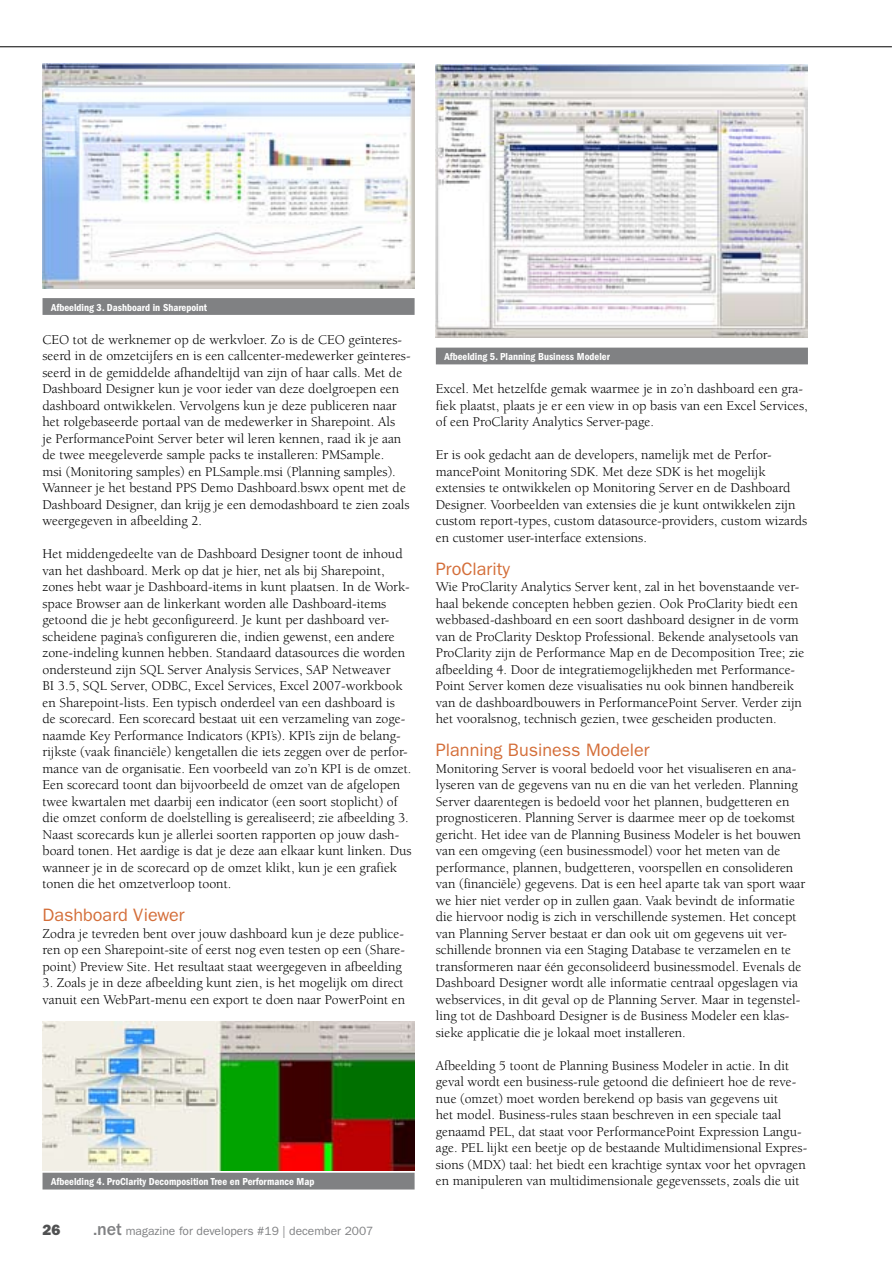
<style>
.page{position:relative;width:893px;height:1263px;background:#fff}
.page>*{position:absolute;margin:0;border:0;box-sizing:border-box;transform-origin:0 0}
.t1{font:18px "Franklin Gothic";color:#d46e39}
.t2{font:800 15px "Franklin Gothic";color:#505152}
.t3{font:13.8px/16.5px "Berkeley";color:#000}
.t4{font:12px "Franklin Gothic";color:#808183}
.t5{font:600 condensed 10.5px "Franklin Gothic";color:#fff}
.s1{font-weight:800}
.s2{font-weight:500;font-size:18px}
</style>
<div class="page">
<hr style="left:0;top:46px;width:892px;height:1px;background:#000">
<img style="left:43px;top:64px;width:372px;height:224px">
<div style="left:43px;top:298px;width:372px;height:17px;background:#808183"></div>
<img style="left:43px;top:1021px;width:372px;height:149px">
<div style="left:43px;top:1173px;width:372px;height:16px;background:#808183"></div>
<img style="left:436px;top:65px;width:372px;height:273px">
<div style="left:436px;top:348px;width:372px;height:16px;background:#808183"></div>
<p class="t5" style="left:51px;top:301px;width:157px">Afbeelding 3. Dashboard in Sharepoint</p>
<p class="t3" style="left:43px;top:331px;width:370px">CEO tot de werknemer op de werkvloer. Zo is de CEO geïnteres&shy;seerd in de omzetcijfers en is een callcenter-medewerker geïnteres&shy;seerd in de gemiddelde afhandeltijd van zijn of haar calls. Met de Dashboard Designer kun je voor ieder van deze doelgroepen een dashboard ontwikkelen. Vervolgens kun je deze publiceren naar het rolgebaseerde portaal van de medewerker in Sharepoint. Als<br>je PerformancePoint Server beter wil leren kennen, raad ik je aan de twee meegeleverde sample packs te installeren: PMSample.<br>msi (Monitoring samples) en PLSample.msi (Planning samples).<br>Wanneer je het bestand PPS Demo Dashboard.bswx opent met de Dashboard Designer, dan krijg je een demodashboard te zien zoals weergegeven in afbeelding 2.</p>
<p class="t3" style="left:43px;top:546px;width:371px">Het middengedeelte van de Dashboard Designer toont de inhoud van het dashboard. Merk op dat je hier, net als bij Sharepoint, zones hebt waar je Dashboard-items in kunt plaatsen. In de Work&shy;space Browser aan de linkerkant worden alle Dashboard-items getoond die je hebt geconfigureerd. Je kunt per dashboard ver&shy;scheidene pagina’s configureren die, indien gewenst, een andere zone-indeling kunnen hebben. Standaard datasources die worden ondersteund zijn SQL Server Analysis Services, SAP Netweaver<br>BI 3.5, SQL Server, ODBC, Excel Services, Excel 2007-workbook en Sharepoint-lists. Een typisch onderdeel van een dashboard is<br>de scorecard. Een scorecard bestaat uit een verzameling van zoge&shy;naamde Key Performance Indicators (KPI’s). KPI’s zijn de belang&shy;rijkste (vaak financiële) kengetallen die iets zeggen over de perfor&shy;mance van de organisatie. Een voorbeeld van zo’n KPI is de omzet.<br>Een scorecard toont dan bijvoorbeeld de omzet van de afgelopen twee kwartalen met daarbij een indicator (een soort stoplicht) of die omzet conform de doelstelling is gerealiseerd; zie afbeelding 3.<br>Naast scorecards kun je allerlei soorten rapporten op jouw dash&shy;board tonen. Het aardige is dat je deze aan elkaar kunt linken. Dus wanneer je in de scorecard op de omzet klikt, kun je een grafiek tonen die het omzetverloop toont.</p>
<h1 class="t1" style="left:43px;top:905px;width:144px">Dashboard Viewer</h1>
<p class="t3" style="left:43px;top:925px;width:364px;text-align:justify">Zodra je tevreden bent over jouw dashboard kun je deze publice&shy;ren op een Sharepoint-site of eerst nog even testen op een (Share&shy;point) Preview Site. Het resultaat staat weergegeven in afbeelding</p>
<p class="t3" style="left:43px;top:975px;width:364px">3. Zoals je in deze afbeelding kunt zien, is het mogelijk om direct vanuit een WebPart-menu een export te doen naar PowerPoint en</p>
<p class="t5" style="left:51px;top:1176px;width:265px">Afbeelding 4. ProClarity Decomposition Tree en Performance Map</p>
<p class="t2" style="left:43px;top:1221px;width:19px">26</p>
<p class="t4" style="left:94px;top:1224px;width:281px"><span class="s1">.</span><span class="s2">net</span> magazine for developers #19 | december 2007</p>
<p class="t5" style="left:444px;top:351px;width:167px">Afbeelding 5. Planning Business Modeler</p>
<p class="t3" style="left:436px;top:381px;width:373px">Excel. Met hetzelfde gemak waarmee je in zo’n dashboard een gra&shy;fiek plaatst, plaats je er een view in op basis van een Excel Services, of een ProClarity Analytics Server-page.</p>
<p class="t3" style="left:436px;top:447px;width:373px">Er is ook gedacht aan de developers, namelijk met de Perfor&shy;mancePoint Monitoring SDK. Met deze SDK is het mogelijk extensies te ontwikkelen op Monitoring Server en de Dashboard Designer. Voorbeelden van extensies die je kunt ontwikkelen zijn custom report-types, custom datasource-providers, custom wizards en customer user-interface extensions.</p>
<h1 class="t1" style="left:436px;top:558px;width:76px">ProClarity</h1>
<p class="t3" style="left:436px;top:579px;width:370px">Wie ProClarity Analytics Server kent, zal in het bovenstaande ver&shy;haal bekende concepten hebben gezien. Ook ProClarity biedt een webbased-dashboard en een soort dashboard designer in de vorm van de ProClarity Desktop Professional. Bekende analysetools van ProClarity zijn de Performance Map en de Decomposition Tree; zie afbeelding 4. Door de integratiemogelijkheden met Performance-Point Server komen deze visualisaties nu ook binnen handbereik van de dashboardbouwers in PerformancePoint Server. Verder zijn het vooralsnog, technisch gezien, twee gescheiden producten.</p>
<h1 class="t1" style="left:436px;top:740px;width:215px">Planning Business Modeler</h1>
<p class="t3" style="left:436px;top:760px;width:371px">Monitoring Server is vooral bedoeld voor het visualiseren en ana&shy;lyseren van de gegevens van nu en die van het verleden. Planning Server daarentegen is bedoeld voor het plannen, budgetteren en prognosticeren. Planning Server is daarmee meer op de toekomst gericht. Het idee van de Planning Business Modeler is het bouwen van een omgeving (een businessmodel) voor het meten van de performance, plannen, budgetteren, voorspellen en consolideren van (financiële) gegevens. Dat is een heel aparte tak van sport waar we hier niet verder op in zullen gaan. Vaak bevindt de informatie die hiervoor nodig is zich in verschillende systemen. Het concept van Planning Server bestaat er dan ook uit om gegevens uit ver&shy;schillende bronnen via een Staging Database te verzamelen en te transformeren naar één geconsolideerd businessmodel. Evenals de Dashboard Designer wordt alle informatie centraal opgeslagen via webservices, in dit geval op de Planning Server. Maar in tegenstel&shy;ling tot de Dashboard Designer is de Business Modeler een klas&shy;sieke applicatie die je lokaal moet installeren.</p>
<p class="t3" style="left:436px;top:1057px;width:373px">Afbeelding 5 toont de Planning Business Modeler in actie. In dit geval wordt een business-rule getoond die definieert hoe de reve&shy;nue (omzet) moet worden berekend op basis van gegevens uit<br>het model. Business-rules staan beschreven in een speciale taal genaamd PEL, dat staat voor PerformancePoint Expression Langu&shy;age. PEL lijkt een beetje op de bestaande Multidimensional Expres&shy;sions (MDX) taal: het biedt een krachtige syntax voor het opvragen en manipuleren van multidimensionale gegevenssets, zoals die uit</p>
</div>
